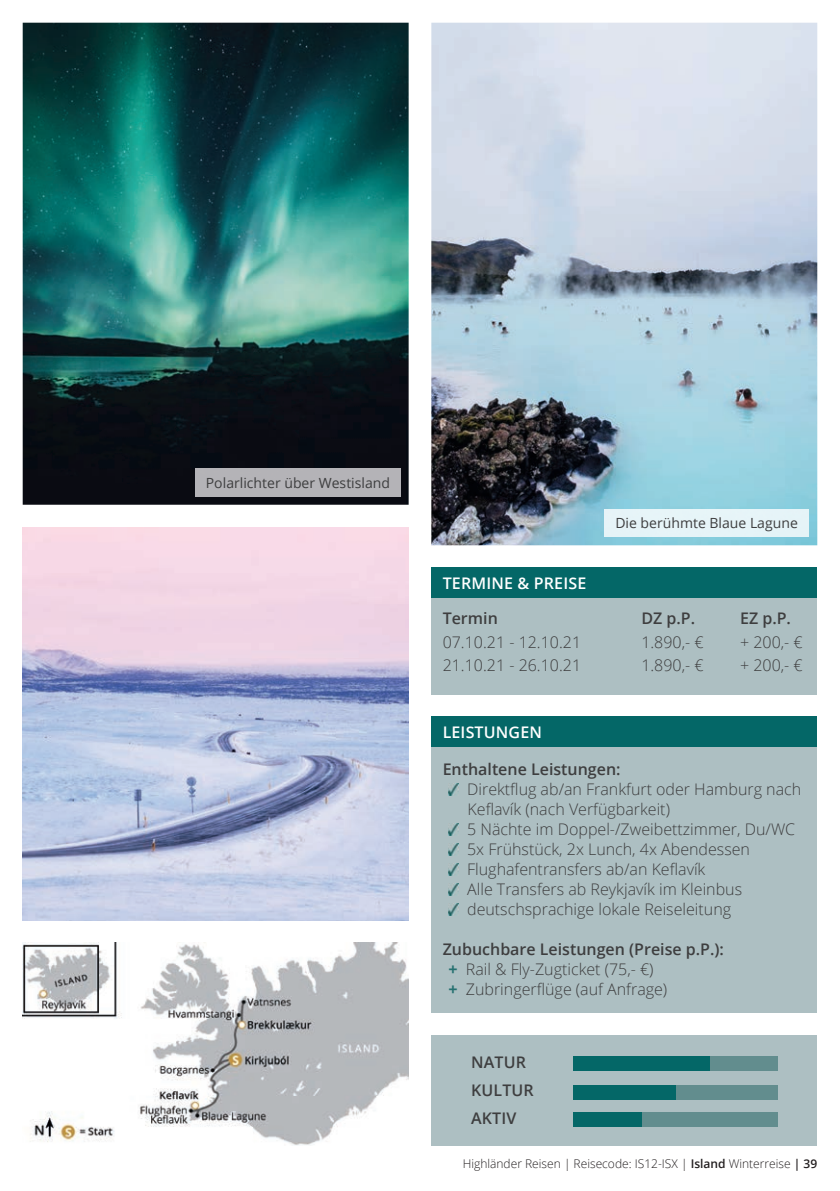
<style>
.page{position:relative;width:840px;height:1191px;background:#fff}
.page>*{position:absolute;margin:0;border:0;box-sizing:border-box;transform-origin:0 0}
.t1{font:300 16px/20px "Open Sans";color:#3e3e3f}
.t2{font:600 16px/28px "Open Sans";color:#3e3e3f}
.t3{font:600 16px "Open Sans";letter-spacing:.01em;color:#fff}
.t4{font:14px "Open Sans";color:#3e3e3f}
.t5{font:300 12px "Open Sans";color:#231f20}
.s1{font-weight:600}
.s2{font-weight:700;color:#267171}
</style>
<div class="page">
<img style="left:23px;top:23px;width:385px;height:482px">
<div style="left:431px;top:726px;width:385px;height:286px;background:#adbfc2"></div>
<div style="left:431px;top:716px;width:385px;height:30px;background:#046767"></div>
<svg style="left:448px;top:784px;width:10px;height:11px"></svg>
<svg style="left:448px;top:824px;width:10px;height:11px"></svg>
<svg style="left:448px;top:844px;width:10px;height:11px"></svg>
<svg style="left:448px;top:864px;width:10px;height:11px"></svg>
<svg style="left:448px;top:884px;width:10px;height:11px"></svg>
<svg style="left:448px;top:904px;width:10px;height:11px"></svg>
<div style="left:431px;top:1035px;width:385px;height:110px;background:#adbfc2"></div>
<div style="left:573px;top:1112px;width:204px;height:14px;background:#628d8e"></div>
<div style="left:573px;top:1085px;width:204px;height:14px;background:#628d8e"></div>
<div style="left:573px;top:1056px;width:204px;height:14px;background:#628d8e"></div>
<div style="left:573px;top:1056px;width:136px;height:14px;background:#046767"></div>
<div style="left:573px;top:1085px;width:102px;height:14px;background:#046767"></div>
<div style="left:573px;top:1112px;width:68px;height:14px;background:#046767"></div>
<img style="left:431px;top:23px;width:385px;height:522px">
<img style="left:23px;top:942px;width:385px;height:203px">
<img style="left:23px;top:527px;width:385px;height:393px">
<div style="left:431px;top:577px;width:385px;height:117px;background:#adbfc2"></div>
<div style="left:431px;top:568px;width:385px;height:30px;background:#046767"></div>
<div style="left:604px;top:509px;width:204px;height:28px;background:#e6f4f8"></div>
<div style="left:196px;top:468px;width:204px;height:28px;background:#b4b3b7"></div>
<p class="t4" style="left:206px;top:473px;width:185px">Polarlichter über Westisland</p>
<p class="t4" style="left:615px;top:513px;width:184px">Die berühmte Blaue Lagune</p>
<p class="t3" style="left:442px;top:572px;width:145px">TERMINE &amp; PREISE</p>
<p class="t2" style="left:442px;top:604px;width:57px">Termin</p>
<p class="t2" style="left:641px;top:604px;width:55px">DZ p.P.</p>
<p class="t2" style="left:739px;top:604px;width:52px">EZ p.P.</p>
<p class="t1" style="left:442px;top:631px;width:140px">07.10.21 - 12.10.21</p>
<p class="t1" style="left:641px;top:631px;width:64px">1.890,- €</p>
<p class="t1" style="left:739px;top:631px;width:64px">+ 200,- €</p>
<p class="t1" style="left:442px;top:655px;width:140px">21.10.21 - 26.10.21</p>
<p class="t1" style="left:641px;top:655px;width:64px">1.890,- €</p>
<p class="t1" style="left:739px;top:655px;width:64px">+ 200,- €</p>
<p class="t3" style="left:442px;top:721px;width:101px">LEISTUNGEN</p>
<p class="t2" style="left:442px;top:755px;width:179px">Enthaltene Leistungen:</p>
<p class="t1" style="left:467px;top:779px;width:335px">Direktflug ab/an Frankfurt oder Hamburg nach Keflavík (nach Verfügbarkeit)<br>5 Nächte im Doppel-/Zweibettzimmer, Du/WC 5x Frühstück, 2x Lunch, 4x Abendessen Flughafentransfers ab/an Keflavík<br>Alle Transfers ab Reykjavík im Kleinbus deutschsprachige lokale Reiseleitung</p>
<p class="t1" style="left:448px;top:939px;width:277px;text-indent:-6px"><span class="s1">Zubuchbare Leistungen (Preise p.P.): </span><span class="s2">+</span> Rail &amp; Fly-Zugticket (75,- €)<br><span class="s2">+</span> Zubringerflüge (auf Anfrage)</p>
<p class="t2" style="left:471px;top:1048px;width:64px">NATUR<br>KULTUR<br>AKTIV</p>
<p class="t5" style="left:462px;top:1155px;width:356px">Highländer Reisen | Reisecode: IS12-ISX | <span class="s1">Island</span> Winterreise <span class="s1">| 39</span></p>
</div>
